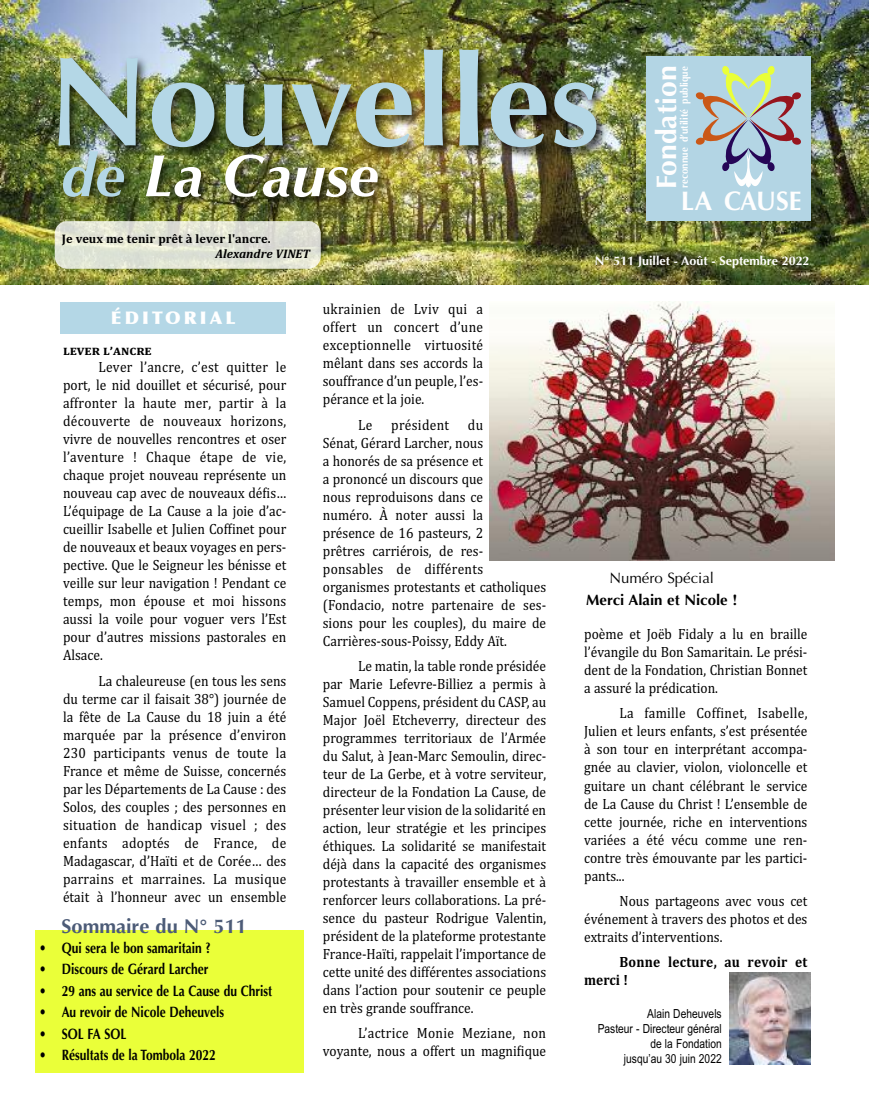
<style>
.page{position:relative;width:869px;height:1117px;background:#fff}
.page>*{position:absolute;margin:0;border:0;box-sizing:border-box;transform-origin:0 0}
.t1{font:700 127.5px "Optima";color:#b4d7e6}
.t2{font:italic 700 60px "Optima";color:#fff}
.t3{font:700 28.38px "Optima";letter-spacing:.005em;color:#fefefe}
.t4{font:700 26.88px "Optima";color:#fefefe}
.t5{font:700 20px "Optima";color:#4c5b77}
.t6{font:900 17.5px "Optima";letter-spacing:.18em;color:#fff}
.t7{font:15px/18px "Cambria";color:#000;text-align:justify;scale:.9 1}
.t8{font:700 15px "Optima";color:#000;scale:.8 1}
.t9{font:700 15px/18px "Cambria";letter-spacing:.015em;color:#000;scale:.9 1}
.t10{font:700 15px "Optima";color:#000}
.t11{font:15px "Optima";color:#000}
.t12{font:15px "Cambria";letter-spacing:.02em;color:#000;scale:.9 1}
.t13{font:700 13.75px "Cambria";color:#000}
.t14{font:12.5px/15px "Arial Narrow";color:#000;text-align:right}
.t15{font:700 12.5px "Cambria";color:#000}
.t16{font:700 12.5px "Optima";color:#fff}
.t17{font:italic 700 12.5px "Cambria";color:#000}
.t18{font:700 10.5px "Optima";color:#fefefe;scale:.93 1}
.s1{color:#b4d7e6}
</style>
<div class="page">
<img style="left:0;top:0;width:868px;height:284px">
<div style="left:55px;top:221px;width:265px;height:48px;background:#fff;border-radius:12px;opacity:.8"></div>
<div style="left:60px;top:301px;width:226px;height:32px;background:#b4d7e6"></div>
<div style="left:35px;top:930px;width:269px;height:142px;background:#eaff39"></div>
<img style="left:729px;top:972px;width:81px;height:91px">
<div style="left:646px;top:57px;width:164px;height:163px;background:#b3d5e4"></div>
<svg style="left:695px;top:66px;width:106px;height:122px"></svg>
<img style="left:0;top:21px;width:692px;height:177px">
<img style="left:35px;top:139px;width:396px;height:97px">
<img style="left:489px;top:301px;width:345px;height:259px">
<h1 class="t1" style="left:48px;top:28px;width:553px">Nouvelles</h1>
<h2 class="t2" style="left:61px;top:140px;width:318px"><span class="s1">de</span> La Cause</h2>
<h3 class="t3" style="left:649px;top:189px;width:126px;rotate:-90deg">Fondation</h3>
<p class="t18" style="left:678px;top:188px;width:132px;rotate:-90deg">reconnue d’utilité publique</p>
<h3 class="t4" style="left:680px;top:185px;width:122px">LA CAUSE</h3>
<p class="t15" style="left:62px;top:231px;width:210px">Je veux me tenir prêt à lever l'ancre.</p>
<p class="t17" style="left:215px;top:246px;width:96px">Alexandre VINET</p>
<p class="t6" style="left:111px;top:307px;width:126px">ÉDITORIAL</p>
<p class="t13" style="left:63px;top:342px;width:90px">Lever L’ancre</p>
<p class="t7" style="left:63px;top:358px;width:249px;text-indent:35px">Lever l’ancre, c’est quitter le port, le nid douillet et sécurisé, pour affronter la haute mer, partir à la découverte de nouveaux horizons, vivre de nouvelles rencontres et oser l’aventure ! Chaque étape de vie, chaque projet nouveau représente un nouveau cap avec de nouveaux défis… L’équipage de La Cause a la joie d’ac&shy;cueillir Isabelle et Julien Coffinet pour de nouveaux et beaux voyages en pers&shy;pective. Que le Seigneur les bénisse et veille sur leur navigation ! Pendant ce temps, mon épouse et moi hissons aussi la voile pour voguer vers l’Est pour d’autres missions pastorales en Alsace.</p>
<p class="t7" style="left:63px;top:671px;width:249px;text-indent:35px">La chaleureuse (en tous les sens du terme car il faisait 38°) journée de la fête de La Cause du 18 juin a été marquée par la présence d’environ 230 participants venus de toute la France et même de Suisse, concernés par les Départements de La Cause : des Solos, des couples ; des personnes en situation de handicap visuel ; des enfants adoptés de France, de Madagascar, d’Haïti et de Corée… des parrains et marraines. La musique était à l’honneur avec un ensemble</p>
<h3 class="t5" style="left:62px;top:914px;width:187px">Sommaire du N° 511</h3>
<p class="t8" style="left:39px;top:938px;width:216px">• Qui sera le bon samaritain ?</p>
<p class="t8" style="left:39px;top:960px;width:213px">• Discours de Gérard Larcher</p>
<p class="t8" style="left:39px;top:981px;width:292px">• 29 ans au service de La Cause du Christ</p>
<p class="t8" style="left:39px;top:1003px;width:232px">• Au revoir de Nicole Deheuvels</p>
<p class="t8" style="left:39px;top:1024px;width:110px">• SOL FA SOL</p>
<p class="t8" style="left:39px;top:1045px;width:222px">• Résultats de la Tombola 2022</p>
<p class="t7" style="left:323px;top:300px;width:179px">ukrainien de Lviv qui a offert un concert d’une exceptionnelle virtuosité mêlant dans ses accords la souffrance d’un peuple, l’es&shy;pérance et la joie.</p>
<p class="t7" style="left:358px;top:415px;width:17px">Le</p>
<p class="t12" style="left:391px;top:415px;width:66px">président</p>
<p class="t7" style="left:323px;top:415px;width:249px;text-align:left;text-indent:145px">du<br>Sénat, Gérard Larcher, nous<br>a honorés de sa présence et<br>a prononcé un discours que<br>nous reproduisons dans ce<br>numéro. À noter aussi la<br>présence de 16 pasteurs, 2<br>prêtres carriérois, de res&shy;ponsables de différents organismes protestants et catholiques (Fondacio, notre partenaire de ses&shy;sions pour les couples), du maire de<br>Carrières-sous-Poissy, Eddy Aït.</p>
<p class="t7" style="left:323px;top:656px;width:249px;text-indent:35px">Le matin, la table ronde présidée par Marie Lefevre-Billiez a permis à Samuel Coppens, président du CASP, au Major Joël Etcheverry, directeur des programmes territoriaux de l’Armée du Salut, à Jean-Marc Semoulin, direc&shy;teur de La Gerbe, et à votre serviteur, directeur de la Fondation La Cause, de présenter leur vision de la solidarité en action, leur stratégie et les principes éthiques. La solidarité se manifestait déjà dans la capacité des organismes protestants à travailler ensemble et à renforcer leurs collaborations. La pré&shy;sence du pasteur Rodrigue Valentin, président de la plateforme protestante France-Haïti, rappelait l’importance de cette unité des différentes associations dans l’action pour soutenir ce peuple en très grande souffrance.</p>
<p class="t7" style="left:323px;top:1023px;width:249px;text-align:right">L’actrice Monie Meziane, non voyante, nous a offert un magnifique</p>
<p class="t16" style="left:594px;top:253px;width:216px">N° 511 Juillet - Août - Septembre 2022</p>
<p class="t11" style="left:609px;top:569px;width:106px">Numéro Spécial</p>
<p class="t10" style="left:586px;top:590px;width:152px">Merci Alain et Nicole !</p>
<p class="t7" style="left:584px;top:625px;width:249px">poème et Joëb Fidaly a lu en braille l’évangile du Bon Samaritain. Le prési&shy;dent de la Fondation, Christian Bonnet a assuré la prédication.</p>
<p class="t7" style="left:584px;top:704px;width:249px;text-indent:35px">La famille Coffinet, Isabelle, Julien et leurs enfants, s’est présentée à son tour en interprétant accompa&shy;gnée au clavier, violon, violoncelle et guitare un chant célébrant le service de La Cause du Christ ! L’ensemble de cette journée, riche en interventions variées a été vécu comme une ren&shy;contre très émouvante par les partici&shy;pants...</p>
<p class="t7" style="left:584px;top:891px;width:249px;text-indent:35px">Nous partageons avec vous cet événement à travers des photos et des extraits d’interventions.</p>
<p class="t9" style="left:584px;top:952px;width:249px;text-indent:35px">Bonne lecture, au revoir et merci !</p>
<p class="t14" style="left:597px;top:1006px;width:125px">Alain Deheuvels<br>Pasteur - Directeur général de la Fondation<br>jusqu’au 30 juin 2022</p>
</div>
